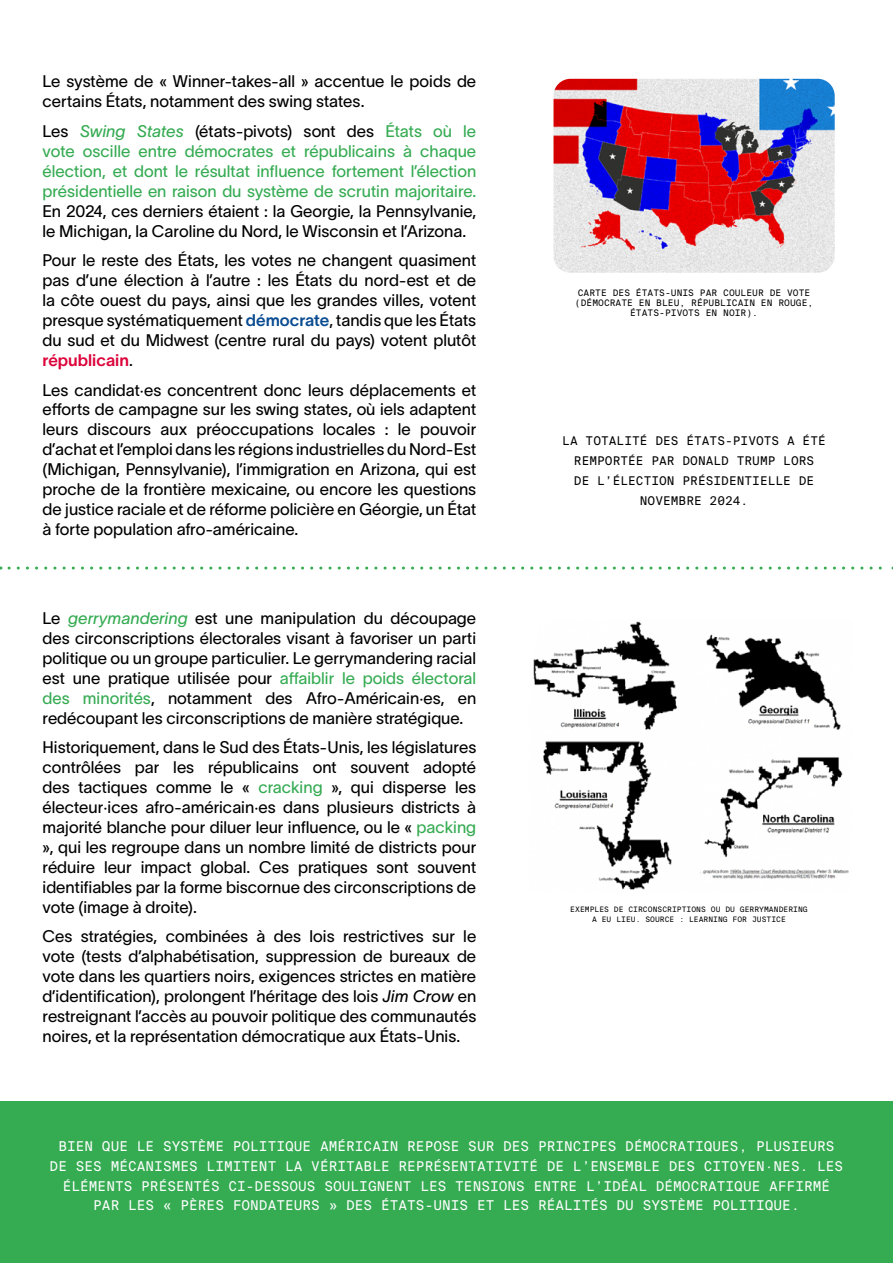
<style>
.page{position:relative;width:893px;height:1263px;background:#fff}
.page>*{position:absolute;margin:0;border:0;box-sizing:border-box;transform-origin:0 0}
.t1{font:16.5px/20px "TWK Lausanne 350";color:#000;text-align:justify}
.t2{font:16.5px/20px "TWK Lausanne 350";color:#35ab52;text-align:justify}
.t3{font:16.5px "TWK Lausanne 600";color:#dc023a}
.t4{font:13.5px/19.8px "Suisse Intl Mono";color:#fff;text-align:center}
.t5{font:12px/19.8px "Suisse Intl Mono";color:#000;text-align:center}
.t6{font:9px/9.9px "Suisse Intl Mono";color:#000;text-align:center}
.t7{font:7.5px/9.9px "Suisse Intl Mono";color:#000;text-align:center}
.s1{color:#000}
.s2{font-style:italic}
.s3{font-family:"TWK Lausanne 600";color:#094b91}
.s4{font-family:"TWK Lausanne 350";color:#000}
.s5{font-style:italic;color:#35ab52}
.s6{color:#35ab52}
</style>
<div class="page">
<svg style="left:9px;top:566px;width:884px;height:3px"></svg>
<img style="left:533px;top:621px;width:316px;height:269px">
<img style="left:553px;top:79px;width:282px;height:194px">
<div style="left:0;top:1101px;width:893px;height:162px;background:#35ab52"></div>
<p class="t1" style="left:43px;top:70px;width:435px">Le système de « Winner-takes-all » accentue le poids de certains États, notamment des swing states.</p>
<p class="t2" style="left:43px;top:120px;width:435px"><span class="s1">Les</span> <span class="s2">Swing States</span> <span class="s1">(états-pivots) sont des</span> États où le vote oscille entre démocrates et républicains à chaque élection, et dont le résultat influence fortement l’élection présidentielle en raison du système de scrutin majoritaire.</p>
<p class="t1" style="left:43px;top:200px;width:435px">En 2024, ces derniers étaient : la Georgie, la Pennsylvanie, le Michigan, la Caroline du Nord, le Wisconsin et l’Arizona.</p>
<p class="t1" style="left:43px;top:249px;width:435px">Pour le reste des États, les votes ne changent quasiment pas d’une élection à l’autre : les États du nord-est et de la côte ouest du pays, ainsi que les grandes villes, votent presque systématiquement <span class="s3">démocrate</span>, tandis que les États du sud et du Midwest (centre rural du pays) votent plutôt</p>
<p class="t3" style="left:43px;top:348px;width:92px">républicain<span class="s4">.</span></p>
<p class="t1" style="left:43px;top:379px;width:435px">Les candidat·es concentrent donc leurs déplacements et efforts de campagne sur les swing states, où iels adaptent leurs discours aux préoccupations locales : le pouvoir d’achat et l’emploi dans les régions industrielles du Nord-Est (Michigan, Pennsylvanie), l’immigration en Arizona, qui est proche de la frontière mexicaine, ou encore les questions de justice raciale et de réforme policière en Géorgie, un État à forte population afro-américaine.</p>
<p class="t1" style="left:43px;top:607px;width:435px">Le <span class="s5">gerrymandering</span> est une manipulation du découpage des circonscriptions électorales visant à favoriser un parti politique ou un groupe particulier. Le gerrymandering racial est une pratique utilisée pour <span class="s6">affaiblir le poids électoral des minorités</span>, notamment des Afro-Américain·es, en redécoupant les circonscriptions de manière stratégique.</p>
<p class="t1" style="left:43px;top:736px;width:435px">Historiquement, dans le Sud des États-Unis, les législatures contrôlées par les républicains ont souvent adopté des tactiques comme le « <span class="s6">cracking</span> », qui disperse les électeur·ices afro-américain·es dans plusieurs districts à majorité blanche pour diluer leur influence, ou le « <span class="s6">packing </span>», qui les regroupe dans un nombre limité de districts pour réduire leur impact global. Ces pratiques sont souvent identifiables par la forme biscornue des circonscriptions de vote (image à droite).</p>
<p class="t1" style="left:43px;top:925px;width:435px">Ces stratégies, combinées à des lois restrictives sur le vote (tests d’alphabétisation, suppression de bureaux de vote dans les quartiers noirs, exigences strictes en matière d’identification), prolongent l’héritage des lois <span class="s2">Jim Crow</span> en restreignant l’accès au pouvoir politique des communautés noires, et la représentation démocratique aux États-Unis.</p>
<p class="t6" style="left:575px;top:288px;width:240px">CARTE DES ÉTATS-UNIS PAR COULEUR DE VOTE (DÉMOCRATE EN BLEU, RÉPUBLICAIN EN ROUGE,<br>ÉTATS-PIVOTS EN NOIR).</p>
<p class="t5" style="left:562px;top:431px;width:265px">LA TOTALITÉ DES ÉTATS-PIVOTS A ÉTÉ<br>REMPORTÉE PAR DONALD TRUMP LORS<br>DE L’ÉLECTION PRÉSIDENTIELLE DE<br>NOVEMBRE 2024.</p>
<p class="t7" style="left:570px;top:905px;width:239px">EXEMPLES DE CIRCONSCRIPTIONS OU DU GERRYMANDERING<br>A EU LIEU. SOURCE : LEARNING FOR JUSTICE</p>
<p class="t4" style="left:50px;top:1136px;width:795px">BIEN QUE LE SYSTÈME POLITIQUE AMÉRICAIN REPOSE SUR DES PRINCIPES DÉMOCRATIQUES, PLUSIEURS DE SES MÉCANISMES LIMITENT LA VÉRITABLE REPRÉSENTATIVITÉ DE L’ENSEMBLE DES CITOYEN·NES. LES ÉLÉMENTS PRÉSENTÉS CI-DESSOUS SOULIGNENT LES TENSIONS ENTRE L’IDÉAL DÉMOCRATIQUE AFFIRMÉ PAR LES « PÈRES FONDATEURS » DES ÉTATS-UNIS ET LES RÉALITÉS DU SYSTÈME POLITIQUE.</p>
</div>
